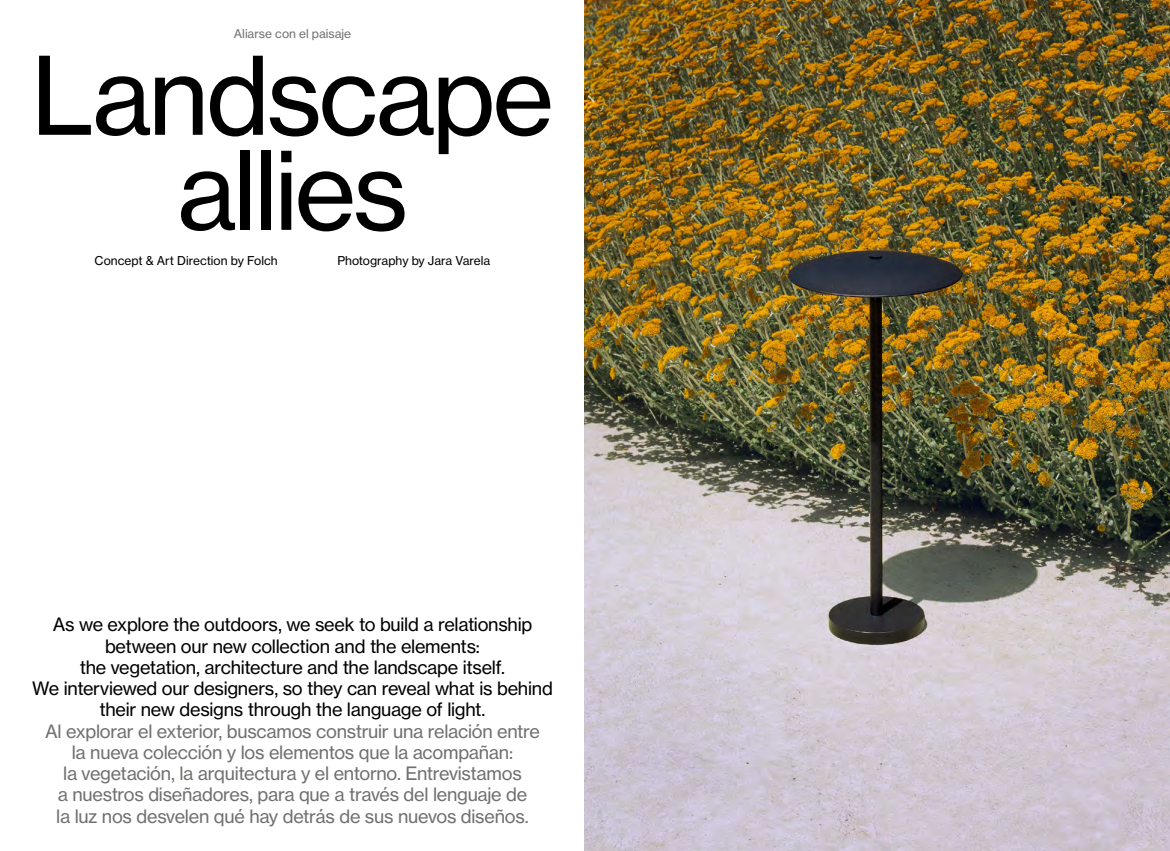
<style>
.page{position:relative;width:1170px;height:851px;background:#fff}
.page>*{position:absolute;margin:0;border:0;box-sizing:border-box;transform-origin:0 0}
.t1{font:106.25px/95px "N Haas Grotesk TX Pro 55 Rg";letter-spacing:-.03em;color:#000;text-align:center}
.t2{font:18.12px/21.2px "N Haas Grotesk TX Pro 55 Rg";letter-spacing:-.015em;color:#70706f;text-align:center}
.t3{font:18.12px/21.2px "N Haas Grotesk TX Pro 55 Rg";letter-spacing:-.015em;color:#000;text-align:center}
.t4{font:12px "N Haas Grotesk TX Pro 55 Rg";color:#000}
.t5{font:12px "N Haas Grotesk TX Pro 55 Rg";color:#70706f}
</style>
<div class="page">
<img style="left:585px;top:0;width:584px;height:850px">
<p class="t5" style="left:234px;top:26px;width:119px">Aliarse con el paisaje</p>
<h1 class="t1" style="left:31px;top:48px;width:524px">Landscape allies</h1>
<p class="t4" style="left:95px;top:253px;width:184px">Concept &amp; Art Direction by Folch</p>
<p class="t4" style="left:337px;top:253px;width:154px">Photography by Jara Varela</p>
<p class="t3" style="left:32px;top:614px;width:522px">As we explore the outdoors, we seek to build a relationship between our new collection and the elements:<br>the vegetation, architecture and the landscape itself.<br>We interviewed our designers, so they can reveal what is behind their new designs through the language of light.</p>
<p class="t2" style="left:45px;top:720px;width:496px">Al explorar el exterior, buscamos construir una relación entre la nueva colección y los elementos que la acompañan:<br>la vegetación, la arquitectura y el entorno. Entrevistamos<br>a nuestros diseñadores, para que a través del lenguaje de<br>la luz nos desvelen qué hay detrás de sus nuevos diseños.</p>
</div>
